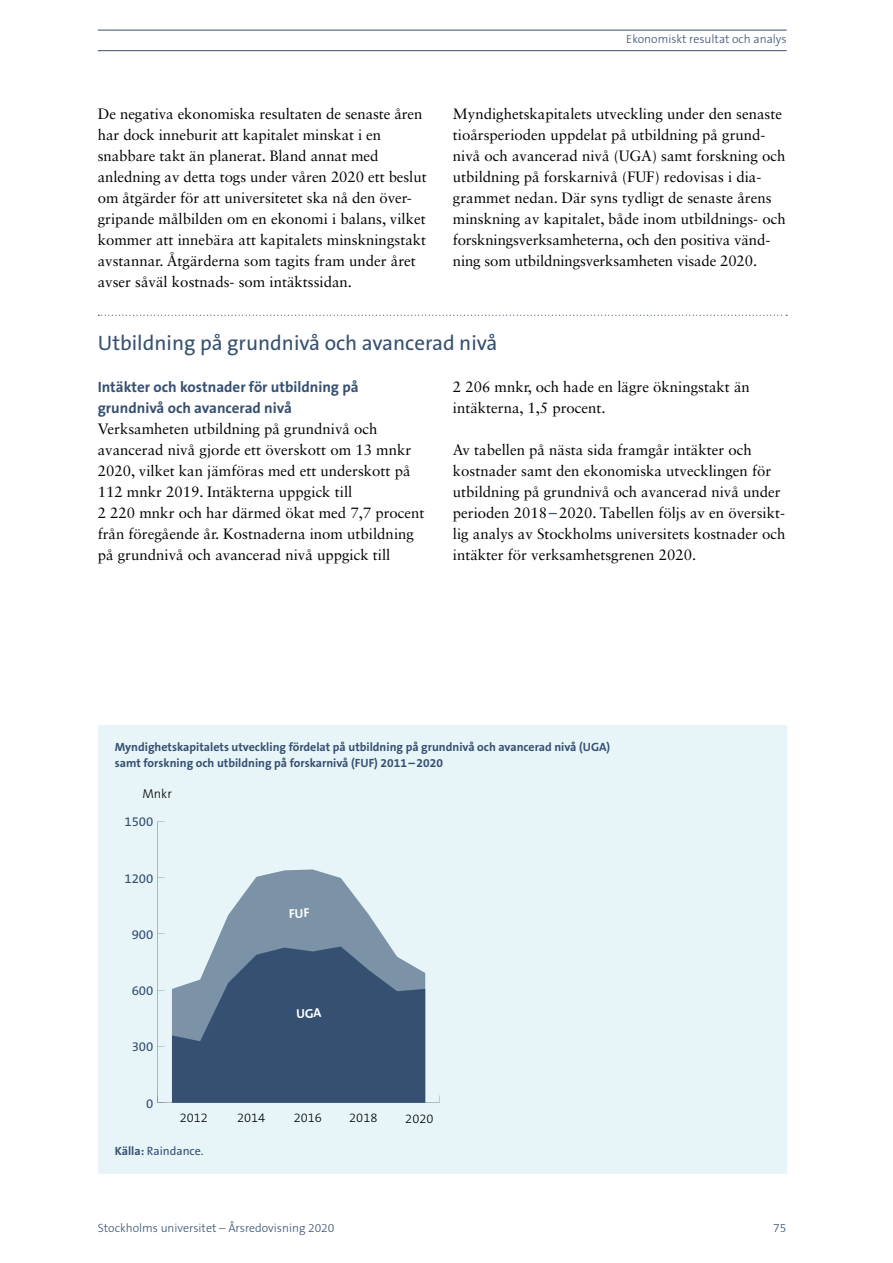
<style>
.page{position:relative;width:893px;height:1263px;background:#fff}
.page>*{position:absolute;margin:0;border:0;box-sizing:border-box;transform-origin:0 0}
.t1{font:21px "The Sans B W5 Plain";color:#365072}
.t2{font:15px/21px "Sabon LT Std";color:#000}
.t3{font:700 15px/21px "The Sans B W7";color:#365072}
.t4{font:13.2px "The Sans B W5 Plain";color:#365072}
.t5{font:300 12.75px "The Sans B W3";color:#000}
.t6{font:700 12px/16.5px "The Sans B W7";color:#365072}
.t7{font:300 12px "The Sans B W3";color:#365072}
.t8{font:12px "The Sans B W5 Plain";color:#365072}
.s1{font-family:"The Sans B W5 Plain";color:#365072}
.s2{font-family:"The Sans B W7";font-weight:700}
</style>
<div class="page">
<hr style="left:98px;top:50px;width:689px;height:1px;background:#365072">
<hr style="left:98px;top:30px;width:689px;height:1px;background:#365072">
<svg style="left:98px;top:315px;width:689px;height:1px"></svg>
<div style="left:98px;top:725px;width:689px;height:449px;background:#e7f5f8"></div>
<svg style="left:215px;top:869px;width:175px;height:77px;fill:#7c92a7"></svg>
<svg style="left:290px;top:908px;width:19px;height:10px"></svg>
<svg style="left:172px;top:946px;width:253px;height:157px;background:#496280"></svg>
<p class="t7" style="left:626px;top:32px;width:162px">Ekonomiskt resultat och analys</p>
<p class="t2" style="left:98px;top:103px;width:330px">De negativa ekonomiska resultaten de senaste åren har dock inneburit att kapitalet minskat i en snabbare takt än planerat. Bland annat med anledning av detta togs under våren 2020 ett beslut om åtgärder för att universitetet ska nå den över&shy;gripande målbilden om en ekonomi i balans, vilket kommer att innebära att kapitalets minskningstakt avstannar. Åtgärderna som tagits fram under året avser såväl kostnads- som intäktssidan.</p>
<p class="t2" style="left:453px;top:103px;width:334px">Myndighetskapitalets utveckling under den senaste tioårsperioden uppdelat på utbildning på grund&shy;nivå och avancerad nivå (UGA) samt forskning och utbildning på forskarnivå (FUF) redovisas i dia&shy;grammet nedan. Där syns tydligt de senaste årens minskning av kapitalet, både inom utbildnings- och forskningsverksamheterna, och den positiva vänd&shy;ning som utbildningsverksamheten visade 2020.</p>
<h1 class="t1" style="left:98px;top:329px;width:401px">Utbildning på grundnivå och avancerad nivå</h1>
<p class="t3" style="left:98px;top:376px;width:262px">Intäkter och kostnader för utbildning på grundnivå och avancerad nivå</p>
<p class="t2" style="left:98px;top:418px;width:328px">Verksamheten utbildning på grundnivå och avancerad nivå gjorde ett överskott om 13 mnkr 2020, vilket kan jämföras med ett underskott på 112 mnkr 2019. Intäkterna uppgick till<br>2 220 mnkr och har därmed ökat med 7,7 procent från föregående år. Kostnaderna inom utbildning på grundnivå och avancerad nivå uppgick till</p>
<p class="t2" style="left:453px;top:376px;width:299px">2 206 mnkr, och hade en lägre ökningstakt än intäkterna, 1,5 procent.</p>
<p class="t2" style="left:453px;top:439px;width:334px">Av tabellen på nästa sida framgår intäkter och kostnader samt den ekonomiska utvecklingen för utbildning på grundnivå och avancerad nivå under perioden 2018<span class="s1">–</span>2020. Tabellen följs av en översikt&shy;lig analys av Stockholms universitets kostnader och intäkter för verksamhetsgrenen 2020.</p>
<p class="t6" style="left:115px;top:739px;width:497px">Myndighetskapitalets utveckling fördelat på utbildning på grundnivå och avancerad nivå (UGA) samt forskning och utbildning på forskarnivå (FUF) 2011–2020</p>
<p class="t5" style="left:142px;top:785px;width:31px">Mnkr</p>
<p class="t4" style="left:124px;top:813px;width:31px">1500</p>
<p class="t4" style="left:124px;top:869px;width:31px">1200</p>
<p class="t4" style="left:132px;top:926px;width:23px">900</p>
<p class="t4" style="left:132px;top:982px;width:23px">600</p>
<p class="t4" style="left:132px;top:1038px;width:23px">300</p>
<p class="t4" style="left:146px;top:1095px;width:9px">0</p>
<p class="t5" style="left:180px;top:1110px;width:30px">2012</p>
<p class="t5" style="left:237px;top:1110px;width:30px">2014</p>
<p class="t5" style="left:294px;top:1110px;width:30px">2016</p>
<p class="t5" style="left:349px;top:1110px;width:30px">2018</p>
<p class="t5" style="left:405px;top:1110px;width:30px">2020</p>
<p class="t8" style="left:115px;top:1143px;width:90px"><span class="s2">Källa:</span> Raindance.</p>
<p class="t7" style="left:98px;top:1220px;width:238px">Stockholms universitet – Årsredovisning 2020</p>
<p class="t7" style="left:773px;top:1220px;width:15px">75</p>
</div>
